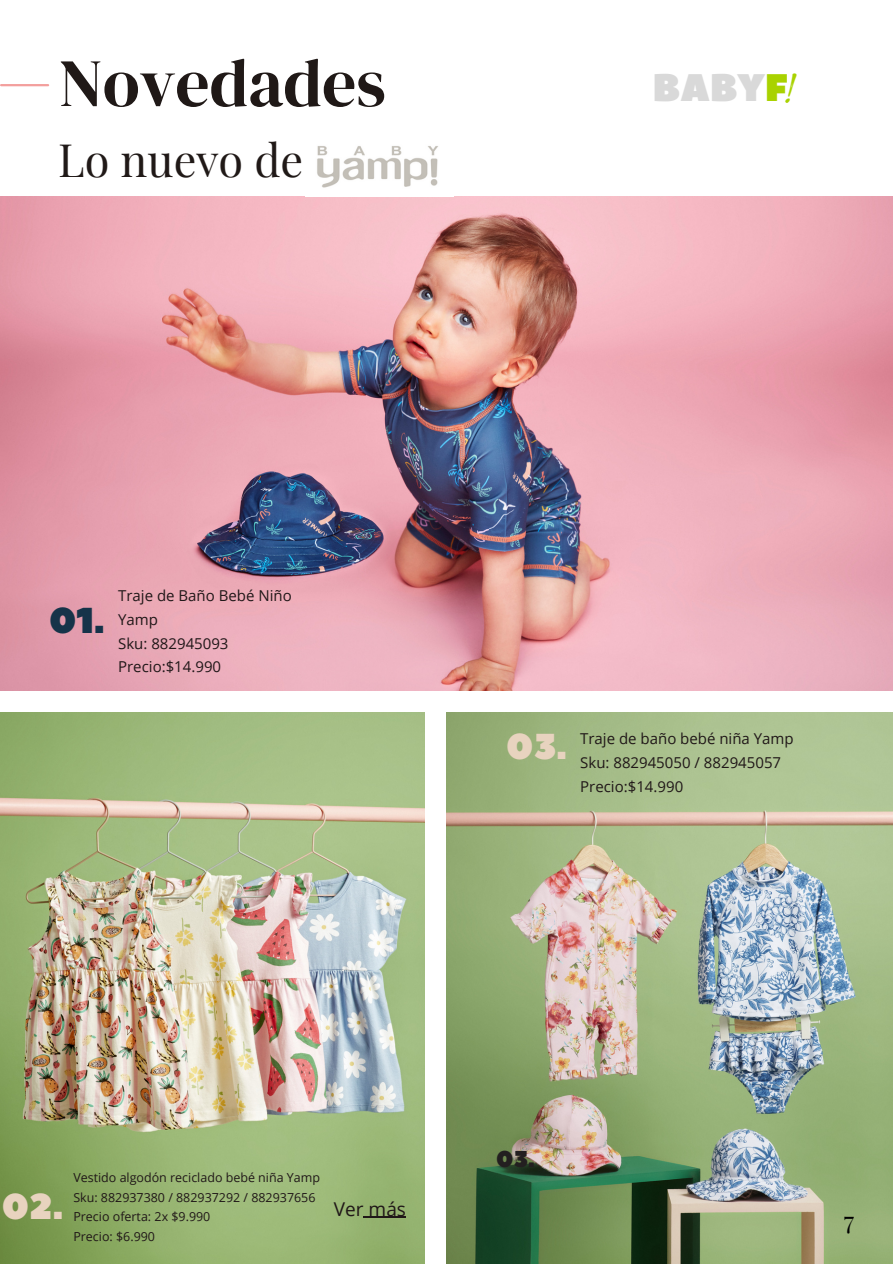
<style>
.page{position:relative;width:893px;height:1264px;background:#fff}
.page>*{position:absolute;margin:0;border:0;box-sizing:border-box;transform-origin:0 0}
.t1{font:67.5px "DM Serif Display";color:#201917}
.t2{font:45px "Playfair Display";color:#201917}
.t3{font:38.25px "Peace Sans";color:#d9d9d9}
.t4{font:36px "Peace Sans";color:#e8d3bf}
.t5{font:36px "Peace Sans";color:#163349}
.t6{font:25.5px "Playfair Display";color:#000}
.t7{font:22.95px "Peace Sans";color:#231f20}
.t8{font:19.05px "Open Sans";color:#201718}
.t9{font:15px/23.7px "Open Sans";color:#201718}
.t10{font:12.45px "Open Sans";color:#201718}
.s1{color:#a9d200}
.s2{font-family:"Playlist Script";font-size:36.9px;color:#a9d200}
</style>
<div class="page">
<img style="left:0;top:712px;width:424px;height:551px">
<img style="left:446px;top:712px;width:446px;height:551px">
<img style="left:0;top:197px;width:892px;height:494px">
<img style="left:317px;top:146px;width:121px;height:42px">
<hr style="left:363px;top:1216px;width:43px;height:1px;background:#201718">
<hr style="left:1px;top:84px;width:47px;height:2px;background:#f39f9d">
<p class="t1" style="left:59px;top:36px;width:328px">Novedades</p>
<p class="t2" style="left:58px;top:129px;width:246px">Lo nuevo de</p>
<p class="t3" style="left:652px;top:62px;width:141px">BABY<span class="s1">F</span><span class="s2">!</span></p>
<p class="t5" style="left:49px;top:597px;width:57px">01.</p>
<p class="t9" style="left:118px;top:583px;width:175px">Traje de Baño Bebé Niño<br>Yamp</p>
<p class="t9" style="left:118px;top:631px;width:112px">Sku: 882945093</p>
<p class="t9" style="left:118px;top:654px;width:104px">Precio:$14.990</p>
<p class="t4" style="left:506px;top:722px;width:62px">03.</p>
<p class="t9" style="left:580px;top:726px;width:215px">Traje de baño bebé niña Yamp</p>
<p class="t9" style="left:580px;top:750px;width:202px">Sku: 882945050 / 882945057</p>
<p class="t9" style="left:580px;top:774px;width:104px">Precio:$14.990</p>
<p class="t4" style="left:2px;top:1182px;width:63px">02.</p>
<p class="t10" style="left:73px;top:1168px;width:248px">Vestido algodón reciclado bebé niña Yamp</p>
<p class="t10" style="left:73px;top:1188px;width:244px">Sku: 882937380 / 882937292 / 882937656</p>
<p class="t10" style="left:73px;top:1207px;width:138px">Precio oferta: 2x $9.990</p>
<p class="t10" style="left:73px;top:1227px;width:83px">Precio: $6.990</p>
<p class="t8" style="left:334px;top:1195px;width:74px">Ver más</p>
<p class="t7" style="left:496px;top:1143px;width:40px">03.</p>
<p class="t6" style="left:843px;top:1202px;width:12px">7</p>
</div>
